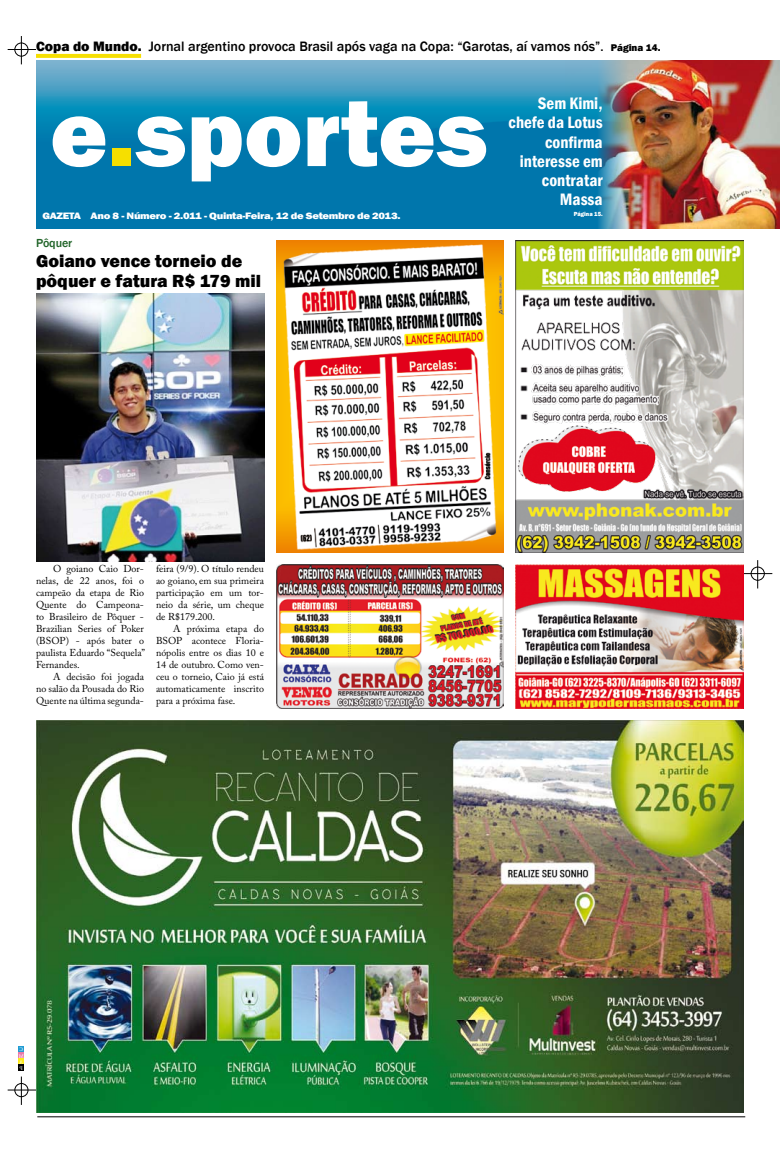
<style>
.page{position:relative;width:780px;height:1149px;background:#fff}
.page>*{position:absolute;margin:0;border:0;box-sizing:border-box;transform-origin:0 0}
.t1{font:800 98px "Franklin Gothic";color:#fff}
.t2{font:800 18px/20px "Franklin Gothic";color:#000}
.t3{font:600 condensed 17px/19px "Franklin Gothic";color:#fff;text-align:right}
.t4{font:500 14px "Franklin Gothic";color:#000}
.t5{font:500 12px "Franklin Gothic";letter-spacing:-.01em;color:#1f6327}
.t6{font:10px/12px "Adobe Caslon Pro";color:#000;text-align:justify}
.t7{font:800 9.6px "Franklin Gothic";letter-spacing:-.03em;color:#fff;scale:1.18 1}
.t8{font:800 6.1px "Franklin Gothic";color:#fff;scale:.96 1}
.s1{font-weight:800}
.s2{font-size:13px}
.s3{font-weight:800;font-size:10px}
.s4{color:#f6df00}
</style>
<div class="page">
<svg style="left:8px;top:36px;width:28px;height:28px"></svg>
<div style="left:15px;top:43px;width:13px;height:13px;border:1px solid #000;border-radius:50%"></div>
<svg style="left:8px;top:1076px;width:28px;height:28px"></svg>
<div style="left:15px;top:1082px;width:13px;height:14px;border:1px solid #000;border-radius:50%"></div>
<hr style="left:37px;top:1116px;width:708px;height:1px;background:#000">
<svg style="left:744px;top:560px;width:28px;height:28px"></svg>
<div style="left:751px;top:566px;width:13px;height:14px;border:1px solid #000;border-radius:50%"></div>
<img style="left:36px;top:60px;width:529px;height:168px">
<svg style="left:36px;top:54px;width:105px;height:4px"></svg>
<img style="left:36px;top:720px;width:708px;height:392px">
<img style="left:516px;top:240px;width:228px;height:312px">
<img style="left:516px;top:564px;width:228px;height:144px">
<img style="left:276px;top:564px;width:228px;height:144px">
<img style="left:276px;top:240px;width:228px;height:312px">
<img style="left:36px;top:294px;width:228px;height:267px">
<img style="left:565px;top:60px;width:215px;height:168px">
<svg style="left:18px;top:1046px;width:6px;height:24px"></svg>
<h3 class="t4" style="left:36px;top:37px;width:626px"><span class="s1">Copa do Mundo.</span> Jornal argentino provoca Brasil após vaga na Copa: “Garotas, aí vamos nós”<span class="s2">.</span> <span class="s3">Página 14.</span></h3>
<h1 class="t1" style="left:50px;top:70px;width:439px">e<span class="s4">.</span>sportes</h1>
<p class="t7" style="left:42px;top:210px;width:305px">GAZETA Ano 8 - Número - 2.011 - Quinta-Feira, 12 de Setembro de 2013.</p>
<p class="t5" style="left:36px;top:236px;width:38px">Pôquer</p>
<h2 class="t2" style="left:36px;top:250px;width:227px">Goiano vence torneio de pôquer e fatura R$ 179 mil</h2>
<h3 class="t3" style="left:508px;top:94px;width:96px">Sem Kimi, chefe da Lotus confirma interesse em contratar<br>Massa</h3>
<p class="t8" style="left:573px;top:210px;width:32px">Página 15.</p>
<p class="t6" style="left:36px;top:562px;width:110px;text-indent:17px">O goiano Caio Dor&shy;nelas, de 22 anos, foi o campeão da etapa de Rio Quente do Campeona&shy;to Brasileiro de Pôquer - Brazilian Series of Poker (BSOP) - após bater o paulista Eduardo “Sequela” Fernandes.</p>
<p class="t6" style="left:36px;top:670px;width:109px;text-indent:17px">A decisão foi jogada no salão da Pousada do Rio Quente na última segunda-</p>
<p class="t6" style="left:156px;top:562px;width:109px">feira (9/9). O título rendeu ao goiano, em sua primeira participação em um tor&shy;neio da série, um cheque de R$179.200.</p>
<p class="t6" style="left:156px;top:622px;width:109px;text-indent:17px">A próxima etapa do BSOP acontece Floria&shy;nópolis entre os dias 10 e 14 de outubro. Como ven&shy;ceu o torneio, Caio já está automaticamente inscrito para a próxima fase.</p>
</div>
